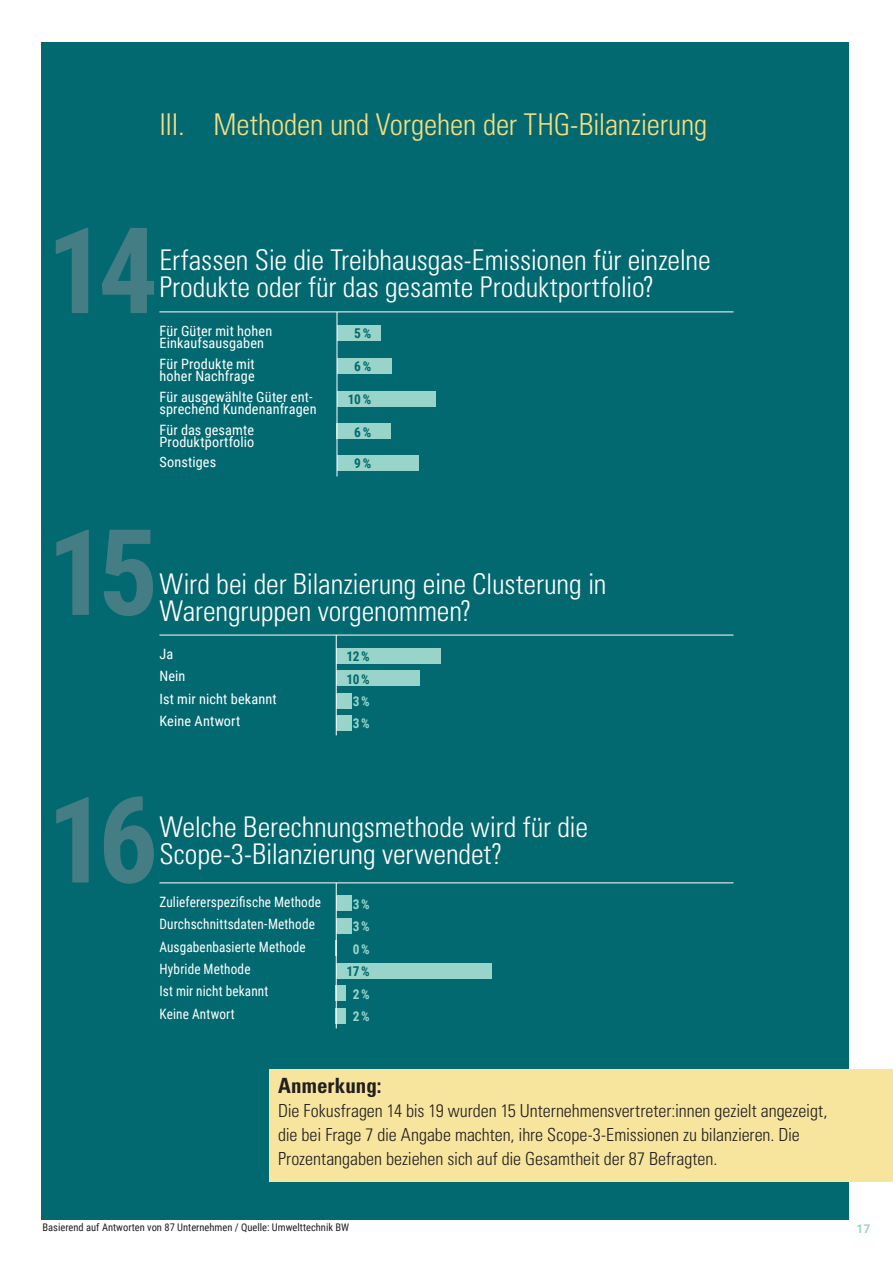
<style>
.page{position:relative;width:893px;height:1263px;background:#fff}
.page>*{position:absolute;margin:0;border:0;box-sizing:border-box;transform-origin:0 0}
.t1{font:700 119.85px "Roboto Condensed";color:#457d85}
.t2{font:300 condensed 30px "Univers LT Std";letter-spacing:-.005em;color:#f6dd80}
.t3{font:300 condensed 28.5px/27px "Univers LT Std";letter-spacing:-.005em;color:#fff}
.t4{font:700 condensed 21px "Univers LT Std";letter-spacing:.005em;color:#231f20}
.t5{font:300 condensed 18px/24px "Univers LT Std";letter-spacing:-.005em;color:#231f20}
.t6{font:14.25px/12px "Roboto Condensed";letter-spacing:.01em;color:#fff}
.t7{font:14.25px/22.4px "Roboto Condensed";letter-spacing:.01em;color:#fff;scale:.93 1}
.t8{font:700 13.5px "Roboto Condensed";color:#036970}
.t9{font:700 13.5px/22.5px "Roboto Condensed";color:#98d4c9}
.t10{font:700 12px "Roboto";color:#98d4c9}
.t11{font:10.5px "Roboto Condensed";color:#231f20}
.s1{color:#98d4c9}
</style>
<div class="page">
<div style="left:41px;top:43px;width:808px;height:1177px;background:#036970"></div>
<svg style="left:338px;top:325px;width:43px;height:15px"></svg>
<svg style="left:338px;top:358px;width:54px;height:15px"></svg>
<svg style="left:338px;top:391px;width:98px;height:15px"></svg>
<svg style="left:338px;top:423px;width:53px;height:16px"></svg>
<svg style="left:338px;top:456px;width:80px;height:15px"></svg>
<hr style="left:337px;top:312px;width:1px;height:164px;background:#fff">
<hr style="left:159px;top:311px;width:574px;height:1px;background:#fff">
<svg style="left:337px;top:670px;width:82px;height:16px"></svg>
<div style="left:337px;top:648px;width:103px;height:15px;background:#98d4c9"></div>
<svg style="left:337px;top:693px;width:15px;height:15px"></svg>
<svg style="left:337px;top:715px;width:14px;height:15px"></svg>
<hr style="left:336px;top:635px;width:1px;height:100px;background:#fff">
<hr style="left:159px;top:635px;width:574px;height:1px;background:#fff">
<svg style="left:337px;top:896px;width:15px;height:15px"></svg>
<svg style="left:337px;top:918px;width:15px;height:15px"></svg>
<svg style="left:337px;top:986px;width:9px;height:15px"></svg>
<div style="left:337px;top:963px;width:154px;height:15px;background:#98d4c9"></div>
<svg style="left:337px;top:1008px;width:9px;height:15px"></svg>
<hr style="left:336px;top:883px;width:1px;height:145px;background:#fff">
<hr style="left:159px;top:882px;width:574px;height:1px;background:#fff">
<hr style="left:0;top:433px;width:1px;height:787px;background:#c5e5df">
<div style="left:270px;top:1069px;width:623px;height:113px;background:#f7e59e"></div>
<p class="t2" style="left:159px;top:106px;width:549px">III. Methoden und Vorgehen der THG-Bilanzierung</p>
<h1 class="t1" style="left:47px;top:186px;width:113px">14</h1>
<p class="t3" style="left:159px;top:246px;width:553px">Erfassen Sie die Treibhausgas-Emissionen für einzelne<br>Produkte oder für das gesamte Produktportfolio?</p>
<p class="t6" style="left:159px;top:324px;width:114px">Für Güter mit hohen<br>Einkaufsausgaben</p>
<p class="t6" style="left:159px;top:357px;width:97px">Für Produkte mit hoher Nachfrage</p>
<p class="t6" style="left:159px;top:390px;width:159px">Für ausgewählte Güter ent&shy;sprechend Kundenanfragen</p>
<p class="t6" style="left:159px;top:423px;width:96px">Für das gesamte<br>Produktportfolio</p>
<p class="t6" style="left:159px;top:456px;width:58px">Sonstiges</p>
<p class="t8" style="left:354px;top:324px;width:19px">5 %</p>
<p class="t8" style="left:354px;top:357px;width:19px">6 %</p>
<p class="t8" style="left:348px;top:390px;width:25px">10 %</p>
<p class="t8" style="left:354px;top:422px;width:19px">6 %</p>
<p class="t8" style="left:354px;top:454px;width:19px">9 %</p>
<h1 class="t1" style="left:47px;top:488px;width:113px">15</h1>
<p class="t3" style="left:159px;top:570px;width:449px">Wird bei der Bilanzierung eine Clusterung in<br>Warengruppen vorgenommen?</p>
<p class="t6" style="left:159px;top:642px;width:119px;line-height:22.4px">Ja<br>Nein<br>Ist mir nicht bekannt<br>Keine Antwort</p>
<p class="t8" style="left:346px;top:647px;width:25px">12 %</p>
<p class="t8" style="left:346px;top:669px;width:25px">10 %</p>
<p class="t9" style="left:353px;top:689px;width:19px">3%<br>3%</p>
<h1 class="t1" style="left:47px;top:756px;width:113px">16</h1>
<p class="t3" style="left:159px;top:813px;width:430px">Welche Berechnungsmethode wird für die<br>Scope-3-Bilanzierung verwendet?</p>
<p class="t7" style="left:159px;top:890px;width:175px">Zuliefererspezifische Methode<br>Durchschnittsdaten-Methode<br>Ausgabenbasierte Methode<br>Hybride Methode</p>
<p class="t7" style="left:159px;top:1002px;width:82px">Keine Antwort</p>
<p class="t7" style="left:159px;top:979px;width:119px">Ist mir nicht bekannt</p>
<p class="t9" style="left:353px;top:892px;width:19px">3%</p>
<p class="t9" style="left:353px;top:914px;width:19px">3%</p>
<p class="t9" style="left:353px;top:937px;width:19px">0%</p>
<p class="t8" style="left:346px;top:962px;width:25px">1 7 %<span class="s1">3</span></p>
<p class="t9" style="left:353px;top:982px;width:19px">2%<br>2%</p>
<p class="t4" style="left:278px;top:1073px;width:105px">Anmerkung:</p>
<p class="t5" style="left:278px;top:1099px;width:551px">Die Fokusfragen 14 bis 19 wurden 15 Unternehmensvertreter:innen gezielt angezeigt, die bei Frage 7 die Angabe machten, ihre Scope-3-Emissionen zu bilanzieren. Die<br>Prozentangaben beziehen sich auf die Gesamtheit der 87 Befragten.</p>
<p class="t11" style="left:43px;top:1220px;width:308px">Basierend auf Antworten von 87 Unternehmen / Quelle: Umwelttechnik BW</p>
<p class="t10" style="left:857px;top:1220px;width:15px">17</p>
</div>
